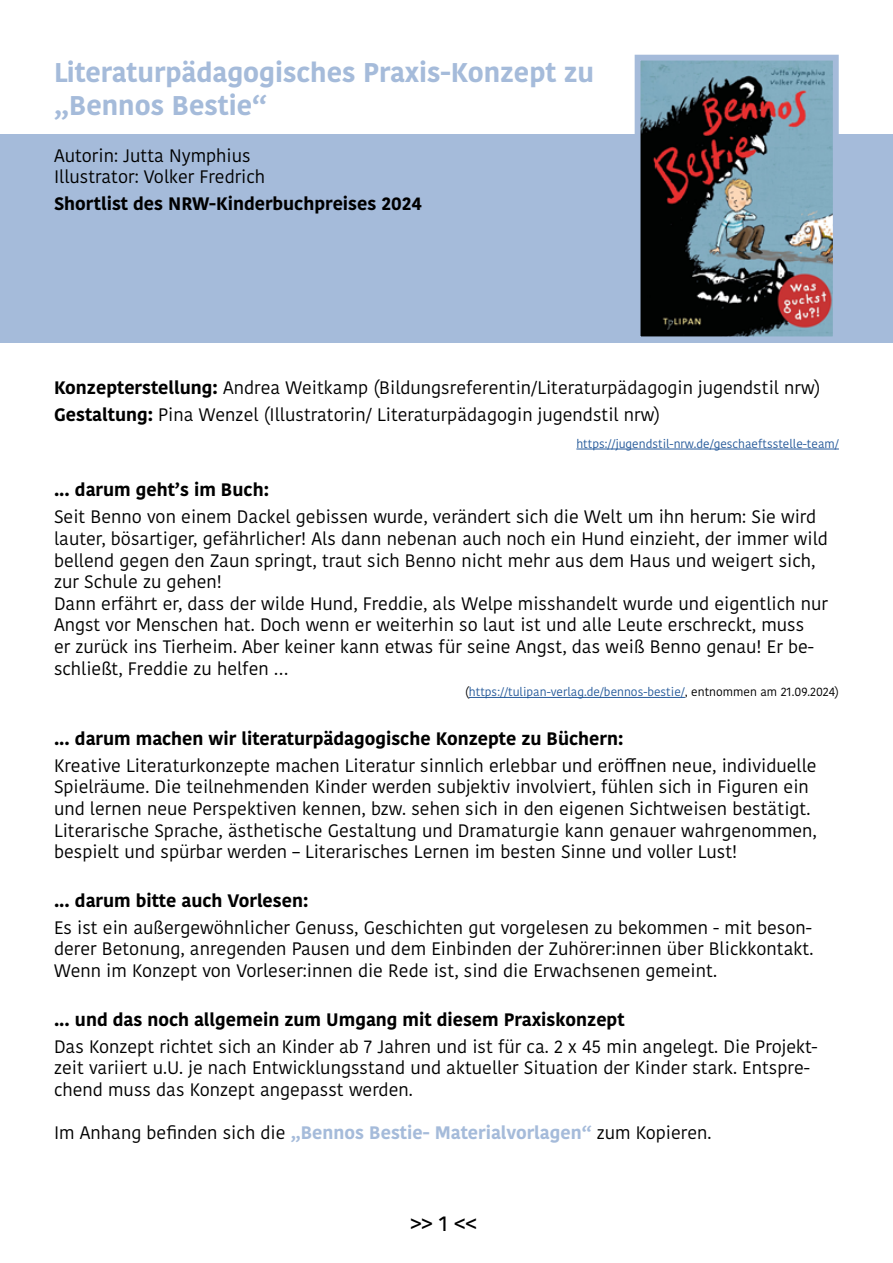
<style>
.page{position:relative;width:893px;height:1263px;background:#fff}
.page>*{position:absolute;margin:0;border:0;box-sizing:border-box;transform-origin:0 0}
.t1{font:700 27px/32.4px "Kohinoor Devanagari";color:#a5bbda}
.t2{font:500 21px "Kohinoor Devanagari";color:#000}
.t3{font:18px/21.6px "Kohinoor Devanagari";color:#000}
.t4{font:700 18px "Kohinoor Devanagari";color:#000}
.t5{font:12px "Kohinoor Devanagari";color:#275b9b}
.s1{font-weight:700}
.s2{color:#000}
.s3{font-weight:700;color:#a5bbda}
</style>
<div class="page">
<div style="left:0;top:134px;width:893px;height:208px;background:#a5bbda"></div>
<hr style="left:576px;top:449px;width:263px;height:1px;background:#275b9b">
<hr style="left:469px;top:697px;width:216px;height:1px;background:#275b9b">
<img style="left:642px;top:62px;width:190px;height:273px">
<div style="left:635px;top:55px;width:204px;height:287px;border:6px solid #a5bbda"></div>
<h1 class="t1" style="left:54px;top:56px;width:542px">Literaturpädagogisches Praxis-Konzept zu „Bennos Bestie“</h1>
<p class="t3" style="left:54px;top:145px;width:213px">Autorin: Jutta Nymphius<br>Illustrator: Volker Fredrich</p>
<p class="t4" style="left:54px;top:188px;width:369px">Shortlist des NRW-Kinderbuchpreises 2024</p>
<p class="t3" style="left:54px;top:374px;width:768px;line-height:27px"><span class="s1">Konzepterstellung:</span> Andrea Weitkamp (Bildungsreferentin/Literaturpädagogin jugendstil nrw)<br><span class="s1">Gestaltung:</span> Pina Wenzel (Illustratorin/ Literaturpädagogin jugendstil nrw)</p>
<p class="t5" style="left:576px;top:437px;width:264px">https://jugendstil-nrw.de/geschaeftsstelle-team/</p>
<p class="t4" style="left:54px;top:474px;width:216px">... darum geht’s im Buch:</p>
<p class="t3" style="left:54px;top:506px;width:775px">Seit Benno von einem Dackel gebissen wurde, verändert sich die Welt um ihn herum: Sie wird lauter, bösartiger, gefährlicher! Als dann nebenan auch noch ein Hund einzieht, der immer wild bellend gegen den Zaun springt, traut sich Benno nicht mehr aus dem Haus und weigert sich, zur Schule zu gehen!<br>Dann erfährt er, dass der wilde Hund, Freddie, als Welpe misshandelt wurde und eigentlich nur Angst vor Menschen hat. Doch wenn er weiterhin so laut ist und alle Leute erschreckt, muss<br>er zurück ins Tierheim. Aber keiner kann etwas für seine Angst, das weiß Benno genau! Er be&shy;schließt, Freddie zu helfen …</p>
<p class="t5" style="left:465px;top:685px;width:375px"><span class="s2">(</span>https://tulipan-verlag.de/bennos-bestie/<span class="s2">, entnommen am 21.09.2024)</span></p>
<p class="t4" style="left:54px;top:722px;width:571px">... darum machen wir literaturpädagogische Konzepte zu Büchern:</p>
<p class="t3" style="left:54px;top:755px;width:764px">Kreative Literaturkonzepte machen Literatur sinnlich erlebbar und eröffnen neue, individuelle Spielräume. Die teilnehmenden Kinder werden subjektiv involviert, fühlen sich in Figuren ein und lernen neue Perspektiven kennen, bzw. sehen sich in den eigenen Sichtweisen bestätigt.<br>Literarische Sprache, ästhetische Gestaltung und Dramaturgie kann genauer wahrgenommen, bespielt und spürbar werden – Literarisches Lernen im besten Sinne und voller Lust!</p>
<p class="t4" style="left:54px;top:884px;width:256px">... darum bitte auch Vorlesen:</p>
<p class="t3" style="left:54px;top:917px;width:761px;text-align:justify">Es ist ein außergewöhnlicher Genuss, Geschichten gut vorgelesen zu bekommen - mit beson&shy;derer Betonung, anregenden Pausen und dem Einbinden der Zuhörer:innen über Blickkontakt.<br>Wenn im Konzept von Vorleser:innen die Rede ist, sind die Erwachsenen gemeint.</p>
<p class="t4" style="left:54px;top:1003px;width:572px">... und das noch allgemein zum Umgang mit diesem Praxiskonzept</p>
<p class="t3" style="left:54px;top:1036px;width:765px">Das Konzept richtet sich an Kinder ab 7 Jahren und ist für ca. 2 x 45 min angelegt. Die Projekt&shy;zeit variiert u.U. je nach Entwicklungsstand und aktueller Situation der Kinder stark. Entspre&shy;chend muss das Konzept angepasst werden.</p>
<p class="t3" style="left:54px;top:1122px;width:659px">Im Anhang befinden sich die <span class="s3">„Bennos Bestie- Materialvorlagen“</span> zum Kopieren.</p>
<p class="t2" style="left:410px;top:1211px;width:68px">&gt;&gt; 1 &lt;&lt;</p>
</div>
